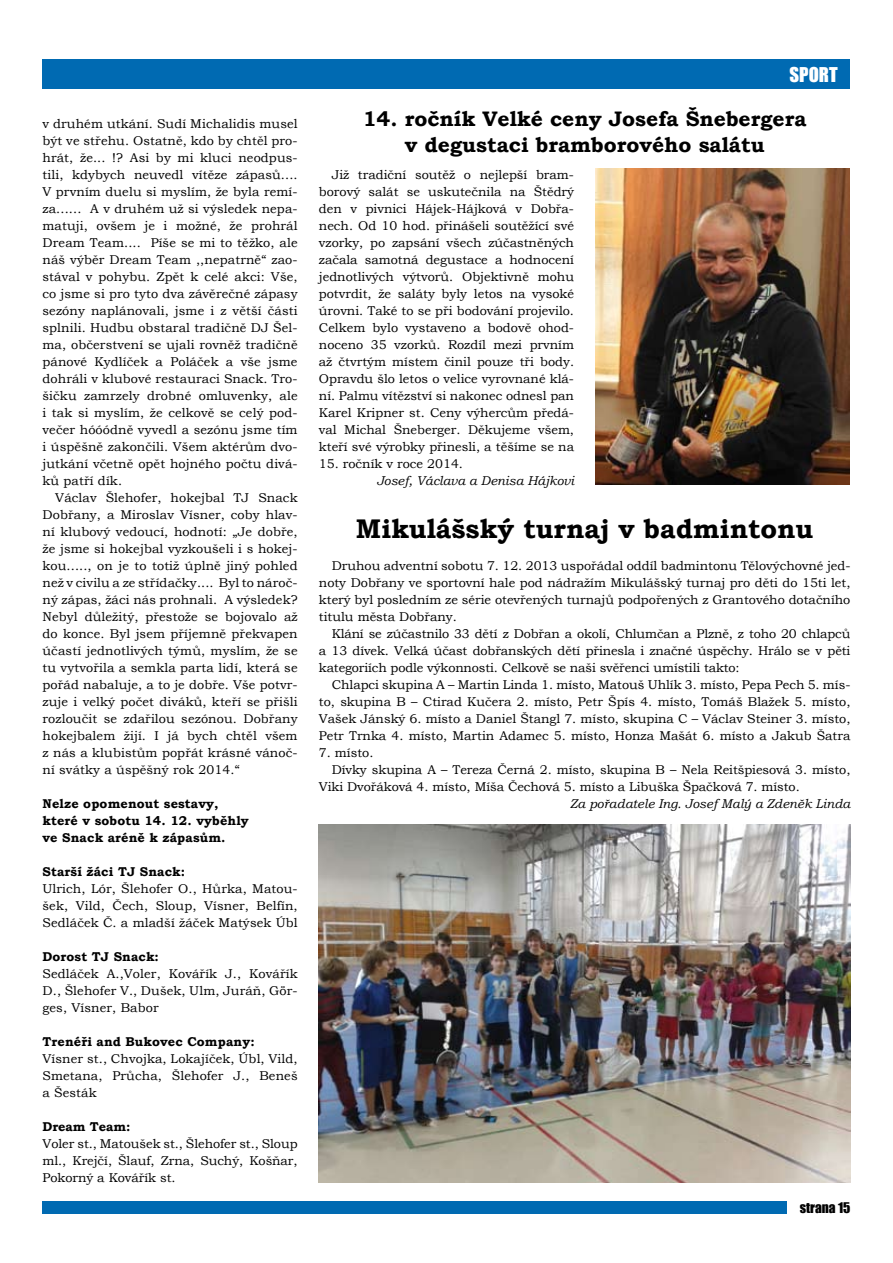
<style>
.page{position:relative;width:893px;height:1263px;background:#fff}
.page>*{position:absolute;margin:0;border:0;box-sizing:border-box;transform-origin:0 0}
.t1{font:700 27px "Bookman Old Style";color:#000}
.t2{font:700 21px/26.5px "Bookman Old Style";color:#000;text-align:center}
.t3{font:18.75px "Impact";color:#fff}
.t4{font:13.5px "Impact";color:#000}
.t5{font:12.75px/17px "Bookman Old Style";color:#000;text-align:justify}
.t6{font:700 12.75px/17px "Bookman Old Style";letter-spacing:.01em;color:#000}
.t7{font:italic 12.75px "Bookman Old Style";color:#000}
</style>
<div class="page">
<div style="left:43px;top:1201px;width:744px;height:13px;background:#006ab2"></div>
<div style="left:43px;top:60px;width:807px;height:29px;background:#006ab2"></div>
<img style="left:319px;top:825px;width:531px;height:357px">
<img style="left:595px;top:168px;width:255px;height:317px">
<p class="t5" style="left:43px;top:115px;width:257px">v druhém utkání. Sudí Michalidis musel být ve střehu. Ostatně, kdo by chtěl pro&shy;hrát, že... !? Asi by mi kluci neodpus&shy;tili, kdybych neuvedl vítěze zápasů....<br>V prvním duelu si myslím, že byla remí&shy;za...... A v druhém už si výsledek nepa&shy;matuji, ovšem je i možné, že prohrál Dream Team.... Píše se mi to těžko, ale náš výběr Dream Team ,,nepatrně“ zao&shy;stával v pohybu. Zpět k celé akci: Vše, co jsme si pro tyto dva závěrečné zápasy sezóny naplánovali, jsme i z větší části splnili. Hudbu obstaral tradičně DJ Šel&shy;ma, občerstvení se ujali rovněž tradičně pánové Kydlíček a Poláček a vše jsme dohráli v klubové restauraci Snack. Tro&shy;šičku zamrzely drobné omluvenky, ale i tak si myslím, že celkově se celý pod&shy;večer hóóódně vyvedl a sezónu jsme tím i úspěšně zakončili. Všem aktérům dvo&shy;jutkání včetně opět hojného počtu divá&shy;ků patří dík.</p>
<p class="t5" style="left:43px;top:489px;width:257px;text-indent:13px">Václav Šlehofer, hokejbal TJ Snack Dobřany, a Miroslav Vísner, coby hlav&shy;ní klubový vedoucí, hodnotí: „Je dobře, že jsme si hokejbal vyzkoušeli i s hokej&shy;kou....., on je to totiž úplně jiný pohled než v civilu a ze střídačky.... Byl to nároč&shy;ný zápas, žáci nás prohnali. A výsledek?<br>Nebyl důležitý, přestože se bojovalo až do konce. Byl jsem příjemně překvapen účastí jednotlivých týmů, myslím, že se tu vytvořila a semkla parta lidí, která se pořád nabaluje, a to je dobře. Vše potvr&shy;zuje i velký počet diváků, kteří se přišli rozloučit se zdařilou sezónou. Dobřany hokejbalem žijí. I já bych chtěl všem z nás a klubistům popřát krásné vánoč&shy;ní svátky a úspěšný rok 2014.“</p>
<p class="t6" style="left:43px;top:795px;width:208px">Nelze opomenout sestavy, které v sobotu 14. 12. vyběhly ve Snack aréně k zápasům.</p>
<p class="t6" style="left:43px;top:863px;width:144px">Starší žáci TJ Snack:</p>
<p class="t5" style="left:43px;top:880px;width:257px">Ulrich, Lór, Šlehofer O., Hůrka, Matou&shy;šek, Vild, Čech, Sloup, Vísner, Belfín, Sedláček Č. a mladší žáček Matýsek Úbl</p>
<p class="t6" style="left:43px;top:948px;width:118px">Dorost TJ Snack:</p>
<p class="t5" style="left:43px;top:965px;width:257px">Sedláček A.,Voler, Kovářík J., Kovářík D., Šlehofer V., Dušek, Ulm, Juráň, Gör&shy;ges, Vísner, Babor</p>
<p class="t6" style="left:43px;top:1033px;width:214px">Trenéři and Bukovec Company:</p>
<p class="t5" style="left:43px;top:1050px;width:257px">Vísner st., Chvojka, Lokajíček, Úbl, Vild, Smetana, Průcha, Šlehofer J., Beneš a Šesták</p>
<p class="t6" style="left:43px;top:1118px;width:90px">Dream Team:</p>
<p class="t5" style="left:43px;top:1135px;width:257px">Voler st., Matoušek st., Šlehofer st., Sloup ml., Krejčí, Šlauf, Zrna, Suchý, Košňar, Pokorný a Kovářík st.</p>
<h3 class="t3" style="left:790px;top:60px;width:50px">SPORT</h3>
<h2 class="t2" style="left:363px;top:105px;width:445px">14. ročník Velké ceny Josefa Šnebergera v degustaci bramborového salátu</h2>
<p class="t5" style="left:319px;top:166px;width:257px;text-indent:13px">Již tradiční soutěž o nejlepší bram&shy;borový salát se uskutečnila na Štědrý den v pivnici Hájek-Hájková v Dobřa&shy;nech. Od 10 hod. přinášeli soutěžící své vzorky, po zapsání všech zúčastněných začala samotná degustace a hodnocení jednotlivých výtvorů. Objektivně mohu potvrdit, že saláty byly letos na vysoké úrovni. Také to se při bodování projevilo.<br>Celkem bylo vystaveno a bodově ohod&shy;noceno 35 vzorků. Rozdíl mezi prvním až čtvrtým místem činil pouze tři body.<br>Opravdu šlo letos o velice vyrovnané klá&shy;ní. Palmu vítězství si nakonec odnesl pan Karel Kripner st. Ceny výhercům předá&shy;val Michal Šneberger. Děkujeme všem, kteří své výrobky přinesli, a těšíme se na</p>
<p class="t5" style="left:319px;top:455px;width:146px">15. ročník v roce 2014.</p>
<p class="t7" style="left:377px;top:472px;width:199px">Josef, Václava a Denisa Hájkovi</p>
<h1 class="t1" style="left:356px;top:509px;width:459px">Mikulášský turnaj v badmintonu</h1>
<p class="t5" style="left:319px;top:557px;width:533px;text-indent:13px">Druhou adventní sobotu 7. 12. 2013 uspořádal oddíl badmintonu Tělovýchovné jed&shy;noty Dobřany ve sportovní hale pod nádražím Mikulášský turnaj pro děti do 15ti let, který byl posledním ze série otevřených turnajů podpořených z Grantového dotačního titulu města Dobřany.</p>
<p class="t5" style="left:319px;top:625px;width:533px;text-indent:13px">Klání se zúčastnilo 33 dětí z Dobřan a okolí, Chlumčan a Plzně, z toho 20 chlapců a 13 dívek. Velká účast dobřanských dětí přinesla i značné úspěchy. Hrálo se v pěti kategoriích podle výkonnosti. Celkově se naši svěřenci umístili takto:</p>
<p class="t5" style="left:319px;top:676px;width:533px;text-indent:13px">Chlapci skupina A – Martin Linda 1. místo, Matouš Uhlík 3. místo, Pepa Pech 5. mís&shy;to, skupina B – Ctirad Kučera 2. místo, Petr Špís 4. místo, Tomáš Blažek 5. místo, Vašek Jánský 6. místo a Daniel Štangl 7. místo, skupina C – Václav Steiner 3. místo, Petr Trnka 4. místo, Martin Adamec 5. místo, Honza Mašát 6. místo a Jakub Šatra</p>
<p class="t5" style="left:319px;top:744px;width:56px">7. místo.</p>
<p class="t5" style="left:332px;top:761px;width:520px">Dívky skupina A – Tereza Černá 2. místo, skupina B – Nela Reitšpiesová 3. místo,</p>
<p class="t5" style="left:319px;top:778px;width:482px">Viki Dvořáková 4. místo, Míša Čechová 5. místo a Libuška Špačková 7. místo.</p>
<p class="t7" style="left:570px;top:795px;width:282px">Za pořadatele Ing. Josef Malý a Zdeněk Linda</p>
<p class="t4" style="left:800px;top:1197px;width:52px">strana 15</p>
</div>
